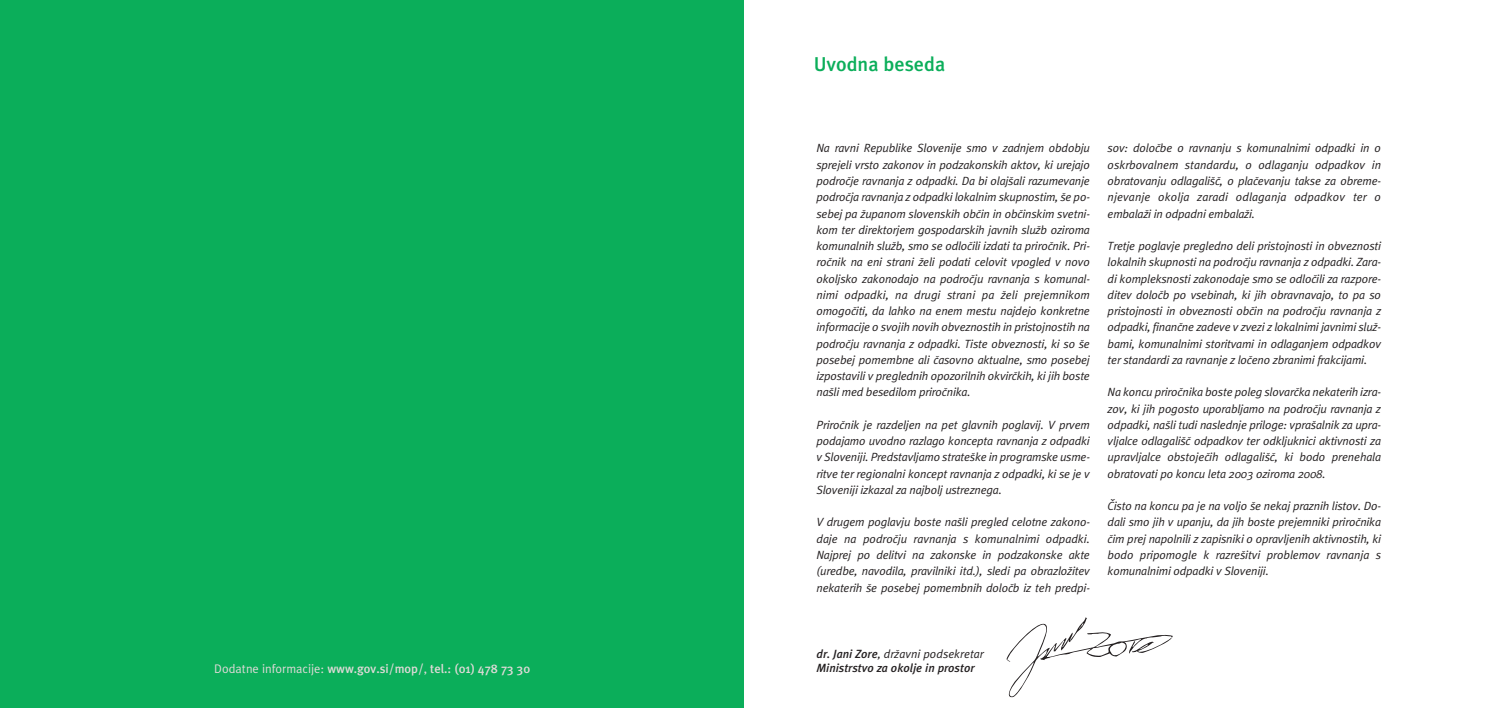
<style>
.page{position:relative;width:1488px;height:708px;background:#fff}
.page>*{position:absolute;margin:0;border:0;box-sizing:border-box;transform-origin:0 0}
.t1{font:20px "Slo Meta Medium Roman";color:#0bae5a}
.t2{font:12.5px "Slo Meta Medium Roman";color:#dfdad7}
.t3{font:italic 11.88px/16.2px "Slo Meta Normal";letter-spacing:-.015em;color:#231f20;text-align:justify}
.t4{font:italic 500 11.88px "Slo Meta";color:#231f20}
.s1{font-family:"Slo Meta Normal Roman"}
.s2{font-family:"Slo Meta";font-weight:500}
</style>
<div class="page">
<svg style="left:1006px;top:617px;width:166px;height:80px"></svg>
<div style="left:0;top:0;width:744px;height:708px;background:#0bae5a"></div>
<p class="t2" style="left:214px;top:664px;width:317px"><span class="s1">Dodatne informacije:</span> www.gov.si/mop/<span class="s1">,</span> tel.: (01) 478 73 30</p>
<h1 class="t1" style="left:813px;top:58px;width:133px">Uvodna beseda</h1>
<p class="t3" style="left:816px;top:141px;width:275px">Na ravni Republike Slovenije smo v zadnjem obdobju sprejeli vrsto zakonov in podzakonskih aktov, ki urejajo podroËje ravnanja z odpadki. Da bi olajπali razumevanje podroËja ravnanja z odpadki lokalnim skupnostim, πe po&shy;sebej pa æupanom slovenskih obËin in obËinskim svetni&shy;kom ter direktorjem gospodarskih javnih sluæb oziroma komunalnih sluæb, smo se odloËili izdati ta priroËnik. Pri&shy;roËnik na eni strani æeli podati celovit vpogled v novo okoljsko zakonodajo na podroËju ravnanja s komunal&shy;nimi odpadki, na drugi strani pa æeli prejemnikom omogoËiti, da lahko na enem mestu najdejo konkretne informacije o svojih novih obveznostih in pristojnostih na podroËju ravnanja z odpadki. Tiste obveznosti, ki so πe posebej pomembne ali Ëasovno aktualne, smo posebej izpostavili v preglednih opozorilnih okvirËkih, ki jih boste naπli med besedilom priroËnika.</p>
<p class="t3" style="left:816px;top:418px;width:275px">PriroËnik je razdeljen na pet glavnih poglavij. V prvem podajamo uvodno razlago koncepta ravnanja z odpadki v Sloveniji. Predstavljamo strateπke in programske usme&shy;ritve ter regionalni koncept ravnanja z odpadki, ki se je v Sloveniji izkazal za najbolj ustreznega.</p>
<p class="t3" style="left:816px;top:515px;width:275px">V drugem poglavju boste naπli pregled celotne zakono&shy;daje na podroËju ravnanja s komunalnimi odpadki.<br>Najprej po delitvi na zakonske in podzakonske akte (uredbe, navodila, pravilniki itd.), sledi pa obrazloæitev nekaterih πe posebej pomembnih doloËb iz teh predpi-</p>
<p class="t3" style="left:1107px;top:141px;width:275px">sov: doloËbe o ravnanju s komunalnimi odpadki in o oskrbovalnem standardu, o odlaganju odpadkov in obratovanju odlagaliπË, o plaËevanju takse za obreme&shy;njevanje okolja zaradi odlaganja odpadkov ter o embalaæi in odpadni embalaæi.</p>
<p class="t3" style="left:1107px;top:239px;width:275px">Tretje poglavje pregledno deli pristojnosti in obveznosti lokalnih skupnosti na podroËju ravnanja z odpadki. Zara&shy;di kompleksnosti zakonodaje smo se odloËili za razpore&shy;ditev doloËb po vsebinah, ki jih obravnavajo, to pa so pristojnosti in obveznosti obËin na podroËju ravnanja z odpadki, finanËne zadeve v zvezi z lokalnimi javnimi sluæ&shy;bami, komunalnimi storitvami in odlaganjem odpadkov ter standardi za ravnanje z loËeno zbranimi frakcijami.</p>
<p class="t3" style="left:1107px;top:385px;width:275px">Na koncu priroËnika boste poleg slovarËka nekaterih izra&shy;zov, ki jih pogosto uporabljamo na podroËju ravnanja z odpadki, naπli tudi naslednje priloge: vpraπalnik za upra&shy;vljalce odlagaliπË odpadkov ter odkljuknici aktivnosti za upravljalce obstojeËih odlagaliπË, ki bodo prenehala obratovati po koncu leta 2003 oziroma 2008.</p>
<p class="t3" style="left:1107px;top:499px;width:275px">»isto na koncu pa je na voljo πe nekaj praznih listov. Do&shy;dali smo jih v upanju, da jih boste prejemniki priroËnika Ëim prej napolnili z zapisniki o opravljenih aktivnostih, ki bodo pripomogle k razreπitvi problemov ravnanja s komunalnimi odpadki v Sloveniji.</p>
<p class="t3" style="left:816px;top:647px;width:169px"><span class="s2">dr. Jani Zore</span>, dræavni podsekretar</p>
<p class="t4" style="left:816px;top:664px;width:159px">Ministrstvo za okolje in prostor</p>
</div>
